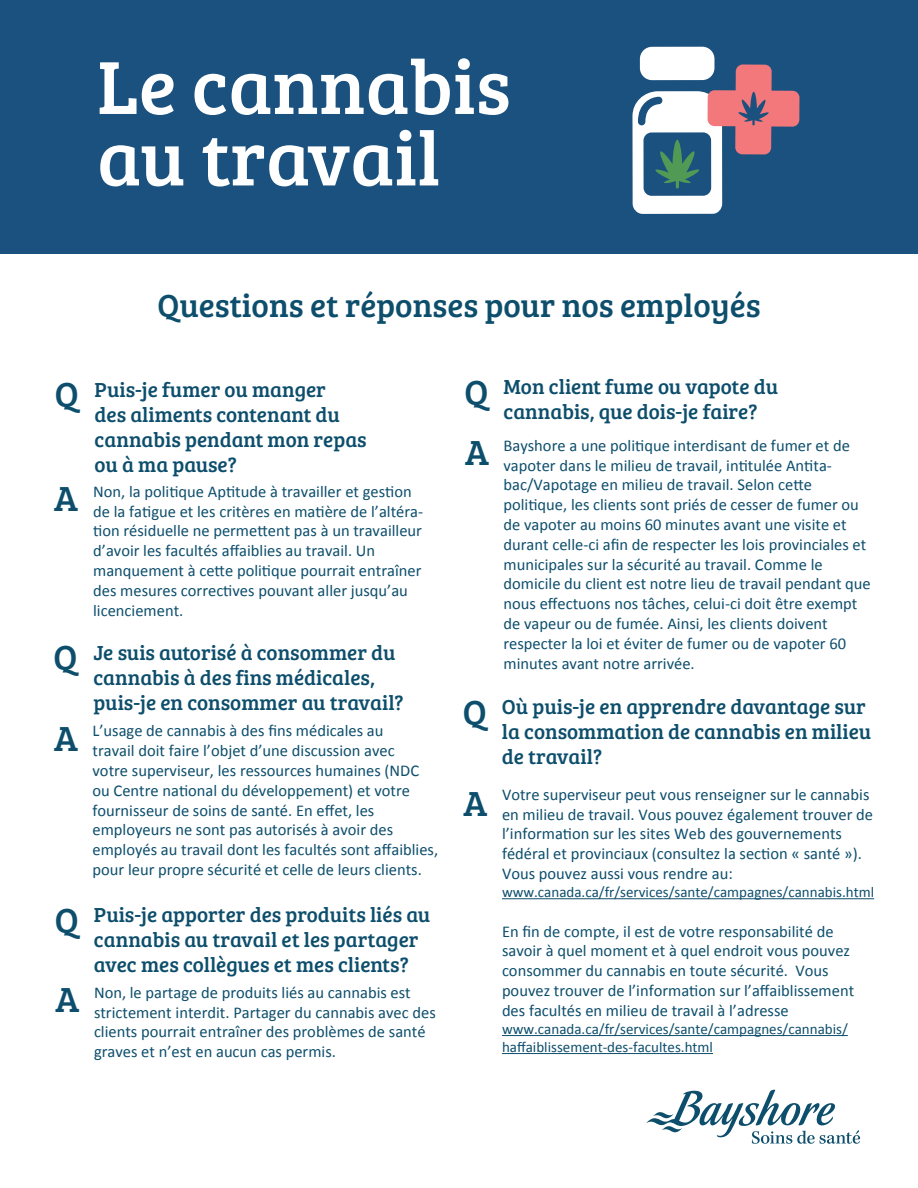
<style>
.page{position:relative;width:918px;height:1188px;background:#fff}
.page>*{position:absolute;margin:0;border:0;box-sizing:border-box;transform-origin:0 0}
.t1{font:77.55px/71.6px "Bree Serif";color:#fff}
.t2{font:36px "Bree Serif";color:#0d4e6c}
.t3{font:33px "Bree Serif";color:#0d4e6c}
.t4{font:21px/25.2px "Bree Serif";color:#0d4e6c}
.t5{font:16.5px/19.8px "Calibri";color:#0d4e6c}
.t6{font:15px/18px "Calibri";color:#0d4e6c}
.s1{font-size:36px}
.s2{font-family:"Bree Serif";font-size:36px}
</style>
<div class="page">
<div style="left:0;top:0;width:918px;height:253px;background:#1b517e"></div>
<div style="left:640px;top:47px;width:74px;height:33px;background:#fff;border-radius:12px"></div>
<svg style="left:632px;top:64px;width:168px;height:150px"></svg>
<hr style="left:502px;top:898px;width:372px;height:1px;background:#0d4e6c">
<hr style="left:502px;top:1035px;width:346px;height:1px;background:#0d4e6c">
<hr style="left:502px;top:1053px;width:211px;height:1px;background:#0d4e6c">
<svg style="left:647px;top:1090px;width:213px;height:54px"></svg>
<h1 class="t1" style="left:97px;top:47px;width:415px">Le cannabis au travail</h1>
<h3 class="t3" style="left:157px;top:282px;width:605px">Questions et réponses pour nos employés</h3>
<p class="t4" style="left:95px;top:376px;width:274px;text-indent:-40px"><span class="s1">Q</span> Puis-je fumer ou manger<br>des aliments contenant du cannabis pendant mon repas ou à ma pause?</p>
<p class="t5" style="left:93px;top:482px;width:332px;text-indent:-39px"><span class="s2">A</span> Non, la politique Aptitude à travailler et gestion de la fatigue et les critères en matière de l’altéra&shy;tion résiduelle ne permettent pas à un travailleur d’avoir les facultés affaiblies au travail. Un manquement à cette politique pourrait entraîner des mesures correctives pouvant aller jusqu’au licenciement.</p>
<p class="t4" style="left:93px;top:639px;width:312px;text-indent:-40px"><span class="s1">Q</span> Je suis autorisé à consommer du cannabis à des fins médicales, puis-je en consommer au travail?</p>
<p class="t5" style="left:93px;top:721px;width:347px;text-indent:-39px"><span class="s2">A</span> L’usage de cannabis à des fins médicales au<br>travail doit faire l’objet d’une discussion avec<br>votre superviseur, les ressources humaines (NDC ou Centre national du développement) et votre fournisseur de soins de santé. En effet, les employeurs ne sont pas autorisés à avoir des employés au travail dont les facultés sont affaiblies, pour leur propre sécurité et celle de leurs clients.</p>
<h2 class="t2" style="left:55px;top:894px;width:25px">Q</h2>
<p class="t4" style="left:94px;top:901px;width:338px">Puis-je apporter des produits liés au cannabis au travail et les partager avec mes collègues et mes clients?</p>
<p class="t5" style="left:94px;top:983px;width:343px;text-indent:-39px"><span class="s2">A</span> Non, le partage de produits liés au cannabis est strictement interdit. Partager du cannabis avec des clients pourrait entraîner des problèmes de santé graves et n’est en aucun cas permis.</p>
<h2 class="t2" style="left:464px;top:367px;width:25px">Q</h2>
<p class="t4" style="left:503px;top:373px;width:276px">Mon client fume ou vapote du cannabis, que dois-je faire?</p>
<p class="t5" style="left:504px;top:436px;width:369px;text-indent:-38px"><span class="s2">A</span> Bayshore a une politique interdisant de fumer et de vapoter dans le milieu de travail, intitulée Antita&shy;bac/Vapotage en milieu de travail. Selon cette politique, les clients sont priés de cesser de fumer ou de vapoter au moins 60 minutes avant une visite et durant celle-ci afin de respecter les lois provinciales et municipales sur la sécurité au travail. Comme le domicile du client est notre lieu de travail pendant que nous effectuons nos tâches, celui-ci doit être exempt de vapeur ou de fumée. Ainsi, les clients doivent respecter la loi et éviter de fumer ou de vapoter 60 minutes avant notre arrivée.</p>
<h2 class="t2" style="left:463px;top:686px;width:25px">Q</h2>
<p class="t4" style="left:502px;top:693px;width:371px">Où puis-je en apprendre davantage sur la consommation de cannabis en milieu de travail?</p>
<h2 class="t2" style="left:464px;top:778px;width:25px">A</h2>
<p class="t5" style="left:502px;top:785px;width:373px">Votre superviseur peut vous renseigner sur le cannabis en milieu de travail. Vous pouvez également trouver de l’information sur les sites Web des gouvernements fédéral et provinciaux (consultez la section « santé »).<br>Vous pouvez aussi vous rendre au:</p>
<p class="t6" style="left:502px;top:883px;width:374px">www.canada.ca/fr/services/sante/campagnes/cannabis.html</p>
<p class="t5" style="left:502px;top:921px;width:354px">En fin de compte, il est de votre responsabilité de savoir à quel moment et à quel endroit vous pouvez consommer du cannabis en toute sécurité. Vous pouvez trouver de l’information sur l’affaiblissement des facultés en milieu de travail à l’adresse</p>
<p class="t6" style="left:502px;top:1020px;width:347px">www.canada.ca/fr/services/sante/campagnes/cannabis/ haffaiblissement-des-facultes.html</p>
</div>
